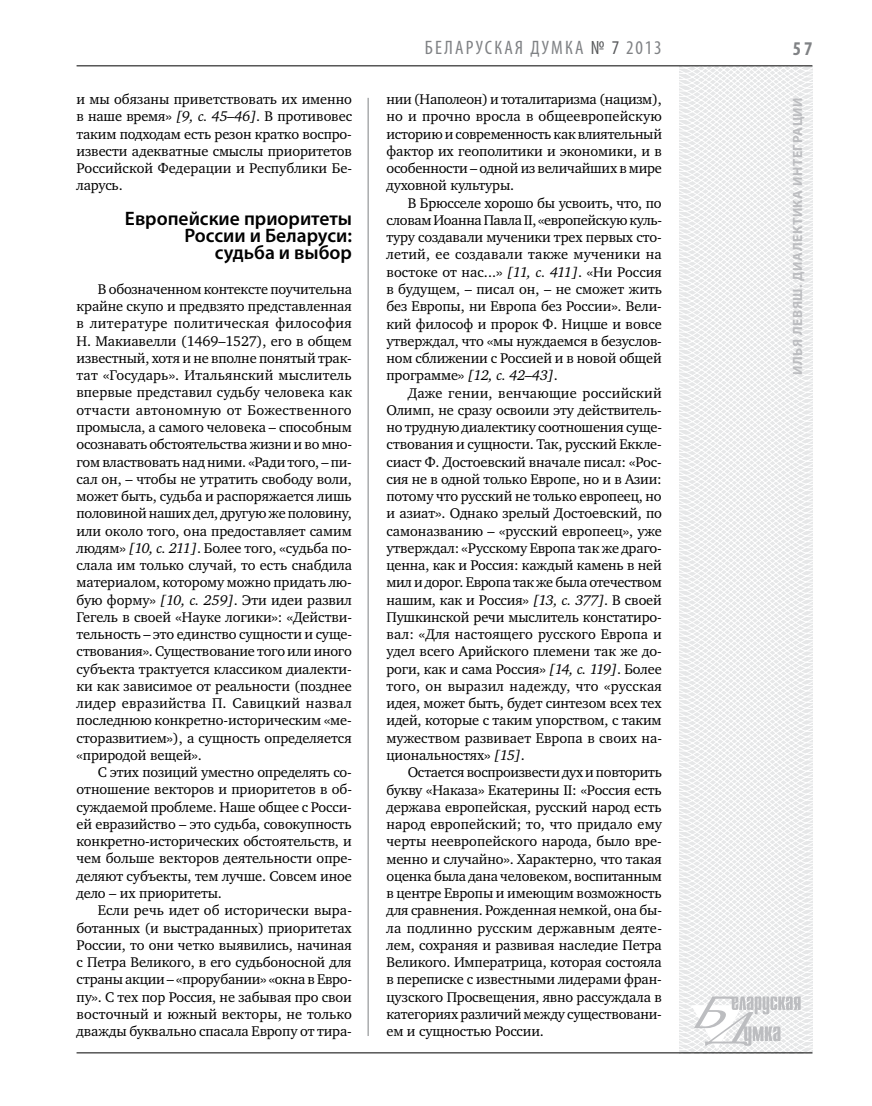
<style>
.page{position:relative;width:872px;height:1106px;background:#fff}
.page>*{position:absolute;margin:0;border:0;box-sizing:border-box;transform-origin:0 0}
.t1{font:600 19.5px/17.2px "Myriad Pro";color:#000;text-align:right}
.t2{font:condensed 19.5px "Myriad Pro";letter-spacing:.11em;color:#808285}
.t3{font:700 condensed 19.5px "Myriad Pro";color:#808285}
.t4{font:14.4px/17.2px "Charter C";letter-spacing:-.01em;color:#000;text-align:justify}
.t5{font:700 13.5px "Myriad Pro";letter-spacing:.04em;color:#bcbdc0}
.s1{font-style:italic}
.s2{color:#58595b}
</style>
<div class="page">
<hr style="left:368px;top:98px;width:1px;height:938px;background:#808285">
<svg style="left:621px;top:65px;width:192px;height:989px"></svg>
<svg style="left:691px;top:996px;width:109px;height:53px"></svg>
<hr style="left:77px;top:65px;width:735px;height:1px;background:#000">
<hr style="left:77px;top:1052px;width:735px;height:1px;background:#000">
<p class="t4" style="left:77px;top:91px;width:277px">и мы обязаны приветствовать их именно в наше время» <span class="s1">[9, с. 45–46]</span>. В противовес таким подходам есть резон кратко воспро&shy;извести адекватные смыслы приоритетов Российской Федерации и Республики Бе&shy;ларусь.</p>
<h1 class="t1" style="left:125px;top:209px;width:228px">Европейские приоритеты<br>России и Беларуси: судьба и выбор</h1>
<p class="t4" style="left:77px;top:280px;width:277px;text-indent:21px">В обозначенном контексте поучительна крайне скупо и предвзято представленная в литературе политическая философия Н. Макиавелли (1469–1527), его в общем известный, хотя и не вполне понятый трак&shy;тат «Государь». Итальянский мыслитель впервые представил судьбу человека как отчасти автономную от Божественного промысла, а самого человека – способным осознавать обстоятельства жизни и во мно&shy;гом властвовать над ними. «Ради того, – пи&shy;сал он, – чтобы не утратить свободу воли, может быть, судьба и распоряжается лишь половиной наших дел, другую же половину, или около того, она предоставляет самим людям» <span class="s1">[10, с. 211]</span>. Более того, «судьба по&shy;слала им только случай, то есть снабдила материалом, которому можно придать лю&shy;бую форму» <span class="s1">[10, с. 259]</span>. Эти идеи развил Гегель в своей «Науке логики»: «Действи&shy;тельность – это единство сущности и суще&shy;ствования». Существование того или иного субъекта трактуется классиком диалекти&shy;ки как зависимое от реальности (позднее лидер евразийства П. Савицкий назвал последнюю конкретно-историческим «ме&shy;сторазвитием»), а сущность определяется «природой вещей».</p>
<p class="t4" style="left:77px;top:763px;width:277px;text-indent:21px">С этих позиций уместно определять со&shy;отношение векторов и приоритетов в об&shy;суждаемой проблеме. Наше общее с Росси&shy;ей евразийство – это судьба, совокупность конкретно-исторических обстоятельств, и чем больше векторов деятельности опре&shy;деляют субъекты, тем лучше. Совсем иное дело – их приоритеты.</p>
<p class="t4" style="left:77px;top:902px;width:277px;text-indent:21px">Если речь идет об исторически выра&shy;ботанных (и выстраданных) приоритетах России, то они четко выявились, начиная с Петра Великого, в его судьбоносной для страны акции – «прорубании» «окна в Евро&shy;пу». С тех пор Россия, не забывая про свои восточный и южный векторы, не только дважды буквально спасала Европу от тира-</p>
<h1 class="t2" style="left:425px;top:36px;width:238px">БЕЛАРУСКАЯ ДУМКА <span class="s2">№ 7</span> 2013</h1>
<h1 class="t3" style="left:793px;top:37px;width:21px">57</h1>
<p class="t4" style="left:386px;top:91px;width:277px">нии (Наполеон) и тоталитаризма (нацизм), но и прочно вросла в общеевропейскую историю и современность как влиятельный фактор их геополитики и экономики, и в особенности – одной из величайших в мире духовной культуры.</p>
<p class="t4" style="left:386px;top:194px;width:277px;text-indent:21px">В Брюсселе хорошо бы усвоить, что, по словам Иоанна Павла II, «европейскую куль&shy;туру создавали мученики трех первых сто&shy;летий, ее создавали также мученики на востоке от нас...» <span class="s1">[11, с. 411]</span>. «Ни Россия в будущем, – писал он, – не сможет жить без Европы, ни Европа без России». Вели&shy;кий философ и пророк Ф. Ницше и вовсе утверждал, что «мы нуждаемся в безуслов&shy;ном сближении с Россией и в новой общей программе» <span class="s1">[12, с. 42–43]</span>.</p>
<p class="t4" style="left:386px;top:384px;width:277px;text-indent:21px">Даже гении, венчающие российский Олимп, не сразу освоили эту действитель&shy;но трудную диалектику соотношения суще&shy;ствования и сущности. Так, русский Еккле&shy;сиаст Ф. Достоевский вначале писал: «Рос&shy;сия не в одной только Европе, но и в Азии: потому что русский не только европеец, но и азиат». Однако зрелый Достоевский, по самоназванию – «русский европеец», уже утверждал: «Русскому Европа так же драго&shy;ценна, как и Россия: каждый камень в ней мил и дорог. Европа так же была отечеством нашим, как и Россия» <span class="s1">[13, с. 377]</span>. В своей Пушкинской речи мыслитель констатиро&shy;вал: «Для настоящего русского Европа и удел всего Арийского племени так же до&shy;роги, как и сама Россия» <span class="s1">[14, с. 119]</span>. Более того, он выразил надежду, что «русская идея, может быть, будет синтезом всех тех идей, которые с таким упорством, с таким мужеством развивает Европа в своих на&shy;циональностях» <span class="s1">[15]</span>.</p>
<p class="t4" style="left:386px;top:764px;width:277px;text-indent:21px">Остается воспроизвести дух и повторить букву «Наказа» Екатерины II: «Россия есть держава европейская, русский народ есть народ европейский; то, что придало ему черты неевропейского народа, было вре&shy;менно и случайно». Характерно, что такая оценка была дана человеком, воспитанным в центре Европы и имеющим возможность для сравнения. Рожденная немкой, она бы&shy;ла подлинно русским державным деяте&shy;лем, сохраняя и развивая наследие Петра Великого. Императрица, которая состояла в переписке с известными лидерами фран&shy;цузского Просвещения, явно рассуждала в категориях различий между существовани&shy;ем и сущностью России.</p>
<p class="t5" style="left:788px;top:375px;width:277px;rotate:-90deg">Илья Левяш. Диалектика интеграции</p>
</div>
